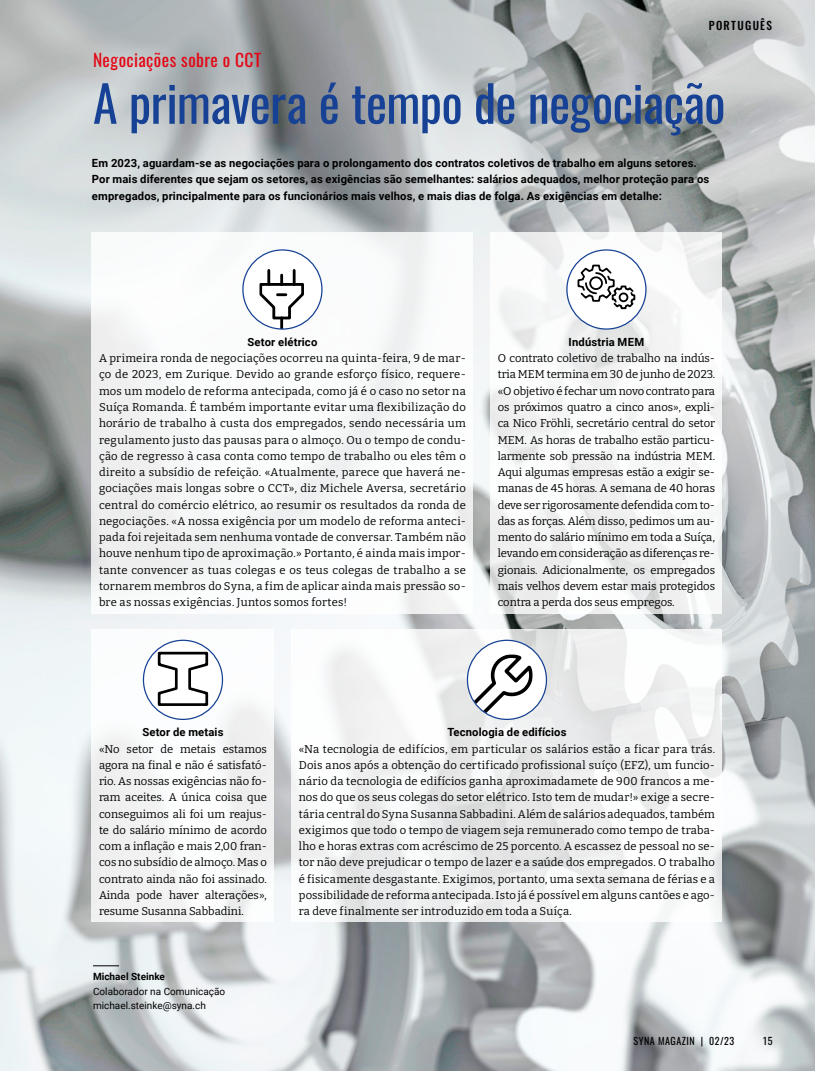
<style>
.page{position:relative;width:815px;height:1071px;background:#fff}
.page>*{position:absolute;margin:0;border:0;box-sizing:border-box;transform-origin:0 0}
.t1{font:50px "Oswald";letter-spacing:-.01em;color:#164194}
.t2{font:17.5px "Oswald";letter-spacing:.025em;color:#e30613}
.t3{font:11.25px/16.2px "Bitter";color:#000;text-align:justify}
.t4{font:700 11.25px/16.2px "Roboto";letter-spacing:.01em;color:#000}
.t5{font:500 11.25px "Oswald";letter-spacing:.115em;color:#000}
.t6{font:10px/14.4px "Roboto";color:#000}
.t7{font:10px "Oswald";letter-spacing:.05em;color:#000}
.t8{font:700 10px "Roboto";color:#000}
</style>
<div class="page">
<img style="left:0;top:0;width:815px;height:1070px">
<svg style="left:491px;top:232px;width:231px;height:381px"></svg>
<div style="left:92px;top:232px;width:381px;height:381px;background:#fff"></div>
<svg style="left:292px;top:629px;width:430px;height:292px"></svg>
<div style="left:92px;top:629px;width:182px;height:292px;background:#f8f9f9"></div>
<svg style="left:93px;top:965px;width:26px;height:1px"></svg>
<div style="left:567px;top:250px;width:79px;height:79px;background:#fff;border-radius:50%"></div>
<svg style="left:578px;top:264px;width:57px;height:45px"></svg>
<div style="left:566px;top:249px;width:81px;height:80px;border:1px solid #164194;border-radius:50%"></div>
<hr style="left:293px;top:270px;width:3px;height:14px;background:#000">
<hr style="left:267px;top:270px;width:3px;height:14px;background:#000">
<svg style="left:259px;top:275px;width:45px;height:54px"></svg>
<div style="left:242px;top:249px;width:81px;height:80px;border:1px solid #164194;border-radius:50%"></div>
<div style="left:467px;top:640px;width:79px;height:79px;background:#fff;border-radius:50%"></div>
<svg style="left:467px;top:654px;width:66px;height:65px"></svg>
<div style="left:467px;top:639px;width:80px;height:80px;border:1px solid #164194;border-radius:50%"></div>
<div style="left:143px;top:640px;width:79px;height:79px;background:#fff;border-radius:50%"></div>
<svg style="left:158px;top:651px;width:50px;height:54px"></svg>
<div style="left:143px;top:639px;width:80px;height:80px;border:1px solid #164194;border-radius:50%"></div>
<p class="t5" style="left:709px;top:16px;width:65px">PORTUGUÊS</p>
<h2 class="t2" style="left:93px;top:45px;width:170px">Negociações sobre o CCT</h2>
<h1 class="t1" style="left:93px;top:59px;width:634px">A primavera é tempo de negociação</h1>
<p class="t4" style="left:92px;top:154px;width:619px">Em 2023, aguardam-se as negociações para o prolongamento dos contratos coletivos de trabalho em alguns setores.<br>Por mais diferentes que sejam os setores, as exigências são semelhantes: salários adequados, melhor proteção para os empregados, principalmente para os funcionários mais velhos, e mais dias de folga. As exigências em detalhe:</p>
<p class="t4" style="left:247px;top:333px;width:71px">Setor elétrico</p>
<p class="t3" style="left:99px;top:350px;width:368px">A primeira ronda de negociações ocorreu na quinta-feira, 9 de mar&shy;ço de 2023, em Zurique. Devido ao grande esforço físico, requere&shy;mos um modelo de reforma antecipada, como já é o caso no setor na Suíça Romanda. É também importante evitar uma flexibilização do horário de trabalho à custa dos empregados, sendo necessária um regulamento justo das pausas para o almoço. Ou o tempo de condu&shy;ção de regresso à casa conta como tempo de trabalho ou eles têm o direito a subsídio de refeição. «Atualmente, parece que haverá ne&shy;gociações mais longas sobre o CCT», diz Michele Aversa, secretário central do comércio elétrico, ao resumir os resultados da ronda de negociações. «A nossa exigência por um modelo de reforma anteci&shy;pada foi rejeitada sem nenhuma vontade de conversar. Também não houve nenhum tipo de aproximação.» Portanto, é ainda mais impor&shy;tante convencer as tuas colegas e os teus colegas de trabalho a se tornarem membros do Syna, a fim de aplicar ainda mais pressão so&shy;bre as nossas exigências. Juntos somos fortes!</p>
<p class="t4" style="left:569px;top:333px;width:77px">Indústria MEM</p>
<p class="t3" style="left:498px;top:350px;width:219px">O contrato coletivo de trabalho na indús&shy;tria MEM termina em 30 de junho de 2023. «O objetivo é fechar um novo contrato para os próximos quatro a cinco anos», expli&shy;ca Nico Fröhli, secretário central do setor MEM. As horas de trabalho estão particu&shy;larmente sob pressão na indústria MEM.<br>Aqui algumas empresas estão a exigir se&shy;manas de 45 horas. A semana de 40 horas deve ser rigorosamente defendida com to&shy;das as forças. Além disso, pedimos um au&shy;mento do salário mínimo em toda a Suíça, levando em consideração as diferenças re&shy;gionais. Adicionalmente, os empregados mais velhos devem estar mais protegidos contra a perda dos seus empregos.</p>
<p class="t4" style="left:142px;top:723px;width:83px">Setor de metais</p>
<p class="t3" style="left:99px;top:740px;width:169px">«No setor de metais estamos agora na final e não é satisfató&shy;rio. As nossas exigências não fo&shy;ram aceites. A única coisa que conseguimos ali foi um reajus&shy;te do salário mínimo de acordo com a inflação e mais 2,00 fran&shy;cos no subsídio de almoço. Mas o contrato ainda não foi assinado.<br>Ainda pode haver alterações», resume Susanna Sabbadini.</p>
<p class="t8" style="left:93px;top:969px;width:73px">Michael Steinke</p>
<p class="t6" style="left:93px;top:983px;width:134px">Colaborador na Comunicação michael.steinke@syna.ch</p>
<p class="t4" style="left:447px;top:723px;width:121px">Tecnologia de edifícios</p>
<p class="t3" style="left:299px;top:740px;width:418px">«Na tecnologia de edifícios, em particular os salários estão a ficar para trás.<br>Dois anos após a obtenção do certificado profissional suíço (EFZ), um funcio&shy;nário da tecnologia de edifícios ganha aproximadamete de 900 francos a me&shy;nos do que os seus colegas do setor elétrico. Isto tem de mudar!» exige a secre&shy;tária central do Syna Susanna Sabbadini. Além de salários adequados, também exigimos que todo o tempo de viagem seja remunerado como tempo de traba&shy;lho e horas extras com acréscimo de 25 porcento. A escassez de pessoal no se&shy;tor não deve prejudicar o tempo de lazer e a saúde dos empregados. O trabalho é fisicamente desgastante. Exigimos, portanto, uma sexta semana de férias e a possibilidade de reforma antecipada. Isto já é possível em alguns cantões e ago&shy;ra deve finalmente ser introduzido em toda a Suíça.</p>
<p class="t7" style="left:634px;top:1031px;width:102px">SYNA MAGAZIN | 02/23</p>
<p class="t7" style="left:763px;top:1031px;width:11px">15</p>
</div>
